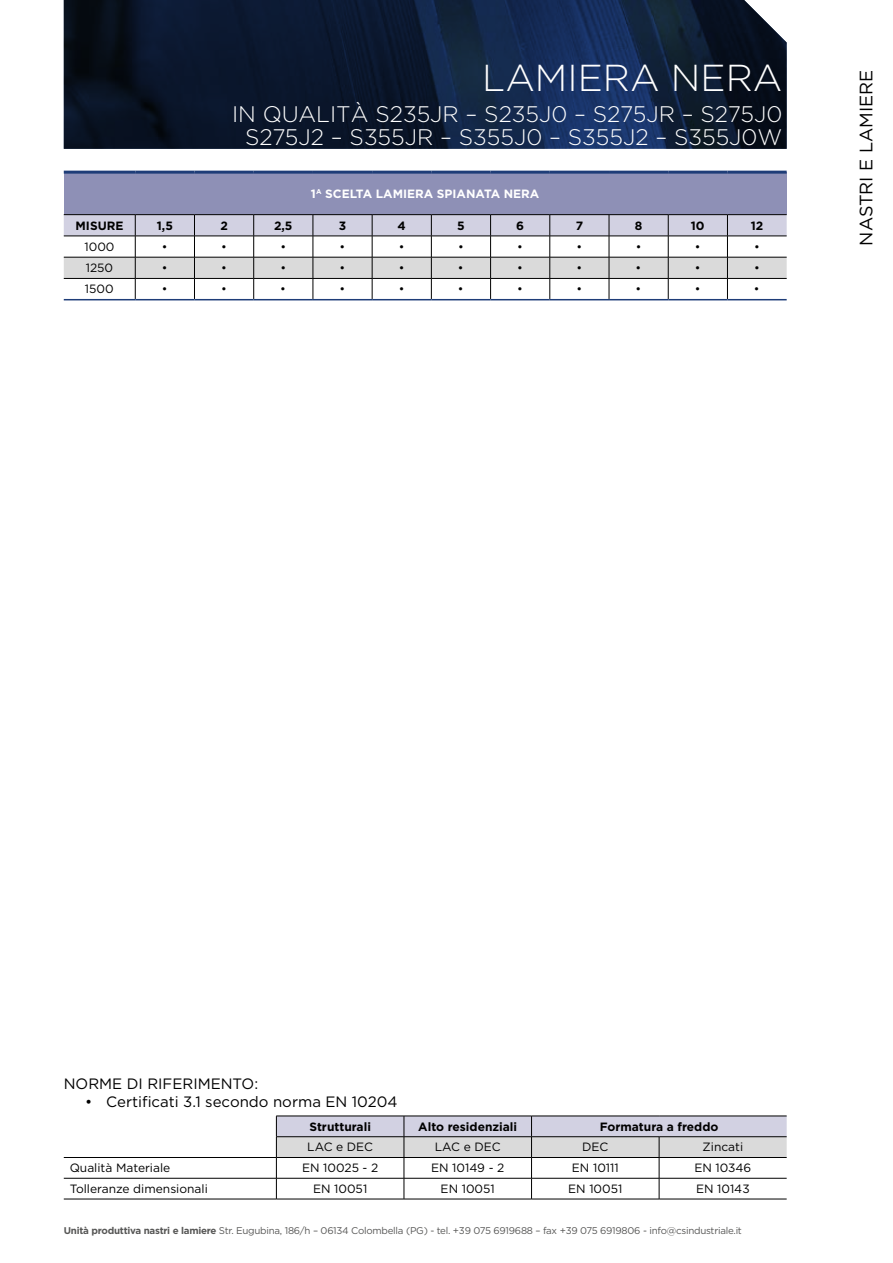
<style>
.page{position:relative;width:893px;height:1263px;background:#fff}
.page>*{position:absolute;margin:0;border:0;box-sizing:border-box;transform-origin:0 0}
.t1{font:300 37.5px "Gotham";color:#fff}
.t2{font:300 22.5px/22.5px "Gotham";color:#fff;text-align:center}
.t3{font:18px "Gotham";color:#000}
.t4{font:15px "Gotham";color:#000}
.t5{font:12px "Gotham";color:#000}
.t6{font:700 12px "Gotham";color:#000}
.t7{font:700 12px "Gotham";color:#fff}
.t8{font:9.75px "Gotham";letter-spacing:-.025em;color:#575756}
.s1{font-weight:700}
</style>
<div class="page">
<img style="left:64px;top:0;width:723px;height:149px">
<hr style="left:64px;top:0;width:680px;height:1px;background:#1e3d78">
<hr style="left:64px;top:1178px;width:212px;height:1px;background:#000">
<hr style="left:64px;top:1199px;width:212px;height:1px;background:#000">
<hr style="left:276px;top:1199px;width:128px;height:1px;background:#000">
<hr style="left:404px;top:1199px;width:127px;height:1px;background:#000">
<hr style="left:531px;top:1199px;width:128px;height:1px;background:#000">
<hr style="left:659px;top:1199px;width:128px;height:1px;background:#000">
<svg style="left:276px;top:1116px;width:511px;height:83px"></svg>
<hr style="left:64px;top:1157px;width:212px;height:1px;background:#000">
<div style="left:64px;top:172px;width:723px;height:43px;background:#8e90b6"></div>
<hr style="left:64px;top:214px;width:71px;height:1px;background:#000">
<hr style="left:135px;top:214px;width:59px;height:1px;background:#000">
<hr style="left:194px;top:214px;width:60px;height:1px;background:#000">
<hr style="left:254px;top:214px;width:59px;height:1px;background:#000">
<hr style="left:313px;top:214px;width:59px;height:1px;background:#000">
<hr style="left:372px;top:214px;width:59px;height:1px;background:#000">
<hr style="left:431px;top:214px;width:60px;height:1px;background:#000">
<hr style="left:491px;top:214px;width:59px;height:1px;background:#000">
<hr style="left:727px;top:214px;width:60px;height:1px;background:#000">
<hr style="left:550px;top:214px;width:59px;height:1px;background:#000">
<hr style="left:609px;top:214px;width:59px;height:1px;background:#000">
<hr style="left:668px;top:214px;width:59px;height:1px;background:#000">
<svg style="left:64px;top:215px;width:723px;height:84px"></svg>
<hr style="left:64px;top:171px;width:71px;height:3px;background:#1e3d78">
<hr style="left:135px;top:171px;width:59px;height:3px;background:#1e3d78">
<hr style="left:194px;top:171px;width:60px;height:3px;background:#1e3d78">
<hr style="left:254px;top:171px;width:59px;height:3px;background:#1e3d78">
<hr style="left:313px;top:171px;width:59px;height:3px;background:#1e3d78">
<hr style="left:372px;top:171px;width:59px;height:3px;background:#1e3d78">
<hr style="left:431px;top:171px;width:60px;height:3px;background:#1e3d78">
<hr style="left:491px;top:171px;width:59px;height:3px;background:#1e3d78">
<hr style="left:550px;top:171px;width:59px;height:3px;background:#1e3d78">
<hr style="left:609px;top:171px;width:59px;height:3px;background:#1e3d78">
<hr style="left:668px;top:171px;width:59px;height:3px;background:#1e3d78">
<hr style="left:727px;top:171px;width:60px;height:3px;background:#1e3d78">
<hr style="left:64px;top:299px;width:71px;height:1px;background:#1e3d78">
<hr style="left:135px;top:299px;width:59px;height:1px;background:#1e3d78">
<hr style="left:194px;top:299px;width:60px;height:1px;background:#1e3d78">
<hr style="left:254px;top:299px;width:59px;height:1px;background:#1e3d78">
<hr style="left:313px;top:299px;width:59px;height:1px;background:#1e3d78">
<hr style="left:372px;top:299px;width:59px;height:1px;background:#1e3d78">
<hr style="left:431px;top:299px;width:60px;height:1px;background:#1e3d78">
<hr style="left:491px;top:299px;width:59px;height:1px;background:#1e3d78">
<hr style="left:550px;top:299px;width:59px;height:1px;background:#1e3d78">
<hr style="left:609px;top:299px;width:59px;height:1px;background:#1e3d78">
<hr style="left:668px;top:299px;width:59px;height:1px;background:#1e3d78">
<hr style="left:727px;top:299px;width:60px;height:1px;background:#1e3d78">
<h1 class="t1" style="left:482px;top:57px;width:302px">LAMIERA NERA</h1>
<h2 class="t2" style="left:232px;top:103px;width:552px">IN QUALITÀ S235JR – S235J0 – S275JR – S275J0<br>S275J2 – S355JR – S355J0 – S355J2 – S355J0W</h2>
<p class="t7" style="left:311px;top:187px;width:230px">1<sup>A</sup> SCELTA LAMIERA SPIANATA NERA</p>
<p class="t6" style="left:76px;top:218px;width:49px">MISURE</p>
<p class="t6" style="left:157px;top:218px;width:18px">1,5</p>
<p class="t6" style="left:220px;top:218px;width:9px">2</p>
<p class="t6" style="left:274px;top:218px;width:20px">2,5</p>
<p class="t6" style="left:339px;top:218px;width:9px">3</p>
<p class="t6" style="left:398px;top:218px;width:10px">4</p>
<p class="t6" style="left:457px;top:218px;width:9px">5</p>
<p class="t6" style="left:516px;top:218px;width:9px">6</p>
<p class="t6" style="left:576px;top:218px;width:9px">7</p>
<p class="t6" style="left:635px;top:218px;width:9px">8</p>
<p class="t6" style="left:691px;top:218px;width:15px">10</p>
<p class="t6" style="left:751px;top:218px;width:14px">12</p>
<p class="t5" style="left:84px;top:240px;width:32px">1000</p>
<p class="t5" style="left:162px;top:240px;width:7px">•</p>
<p class="t5" style="left:221px;top:240px;width:7px">•</p>
<p class="t5" style="left:280px;top:240px;width:7px">•</p>
<p class="t5" style="left:340px;top:240px;width:7px">•</p>
<p class="t5" style="left:399px;top:240px;width:7px">•</p>
<p class="t5" style="left:458px;top:240px;width:7px">•</p>
<p class="t5" style="left:517px;top:240px;width:7px">•</p>
<p class="t5" style="left:576px;top:240px;width:7px">•</p>
<p class="t5" style="left:636px;top:240px;width:7px">•</p>
<p class="t5" style="left:695px;top:240px;width:7px">•</p>
<p class="t5" style="left:754px;top:240px;width:7px">•</p>
<p class="t5" style="left:86px;top:261px;width:29px">1250</p>
<p class="t5" style="left:162px;top:261px;width:7px">•</p>
<p class="t5" style="left:221px;top:261px;width:7px">•</p>
<p class="t5" style="left:280px;top:261px;width:7px">•</p>
<p class="t5" style="left:340px;top:261px;width:7px">•</p>
<p class="t5" style="left:399px;top:261px;width:7px">•</p>
<p class="t5" style="left:458px;top:261px;width:7px">•</p>
<p class="t5" style="left:517px;top:261px;width:7px">•</p>
<p class="t5" style="left:576px;top:261px;width:7px">•</p>
<p class="t5" style="left:636px;top:261px;width:7px">•</p>
<p class="t5" style="left:695px;top:261px;width:7px">•</p>
<p class="t5" style="left:754px;top:261px;width:7px">•</p>
<p class="t5" style="left:85px;top:283px;width:30px">1500</p>
<p class="t5" style="left:162px;top:283px;width:7px">•</p>
<p class="t5" style="left:221px;top:283px;width:7px">•</p>
<p class="t5" style="left:280px;top:283px;width:7px">•</p>
<p class="t5" style="left:339px;top:283px;width:7px">•</p>
<p class="t5" style="left:399px;top:283px;width:7px">•</p>
<p class="t5" style="left:458px;top:283px;width:7px">•</p>
<p class="t5" style="left:517px;top:283px;width:7px">•</p>
<p class="t5" style="left:576px;top:283px;width:7px">•</p>
<p class="t5" style="left:636px;top:283px;width:7px">•</p>
<p class="t5" style="left:695px;top:283px;width:7px">•</p>
<p class="t5" style="left:754px;top:283px;width:7px">•</p>
<h3 class="t3" style="left:856px;top:246px;width:177px;rotate:-90deg">NASTRI E LAMIERE</h3>
<p class="t4" style="left:64px;top:1076px;width:196px">NORME DI RIFERIMENTO:</p>
<p class="t4" style="left:85px;top:1094px;width:314px">• Certificati 3.1 secondo norma EN 10204</p>
<p class="t6" style="left:309px;top:1119px;width:63px">Strutturali</p>
<p class="t6" style="left:418px;top:1119px;width:100px">Alto residenziali</p>
<p class="t6" style="left:600px;top:1119px;width:120px">Formatura a freddo</p>
<p class="t5" style="left:307px;top:1140px;width:67px">LAC e DEC</p>
<p class="t5" style="left:435px;top:1140px;width:67px">LAC e DEC</p>
<p class="t5" style="left:582px;top:1140px;width:28px">DEC</p>
<p class="t5" style="left:703px;top:1140px;width:42px">Zincati</p>
<p class="t5" style="left:70px;top:1161px;width:102px">Qualità Materiale</p>
<p class="t5" style="left:302px;top:1161px;width:78px">EN 10025 - 2</p>
<p class="t5" style="left:431px;top:1161px;width:75px">EN 10149 - 2</p>
<p class="t5" style="left:572px;top:1161px;width:48px">EN 10111</p>
<p class="t5" style="left:694px;top:1161px;width:59px">EN 10346</p>
<p class="t5" style="left:70px;top:1182px;width:140px">Tolleranze dimensionali</p>
<p class="t5" style="left:313px;top:1182px;width:56px">EN 10051</p>
<p class="t5" style="left:441px;top:1182px;width:56px">EN 10051</p>
<p class="t5" style="left:568px;top:1182px;width:56px">EN 10051</p>
<p class="t5" style="left:696px;top:1182px;width:55px">EN 10143</p>
<p class="t8" style="left:64px;top:1225px;width:680px"><span class="s1">Unità produttiva nastri e lamiere</span> Str. Eugubina, 186/h – 06134 Colombella (PG) - tel. +39 075 6919688 – fax +39 075 6919806 - info@csindustriale.it</p>
</div>
